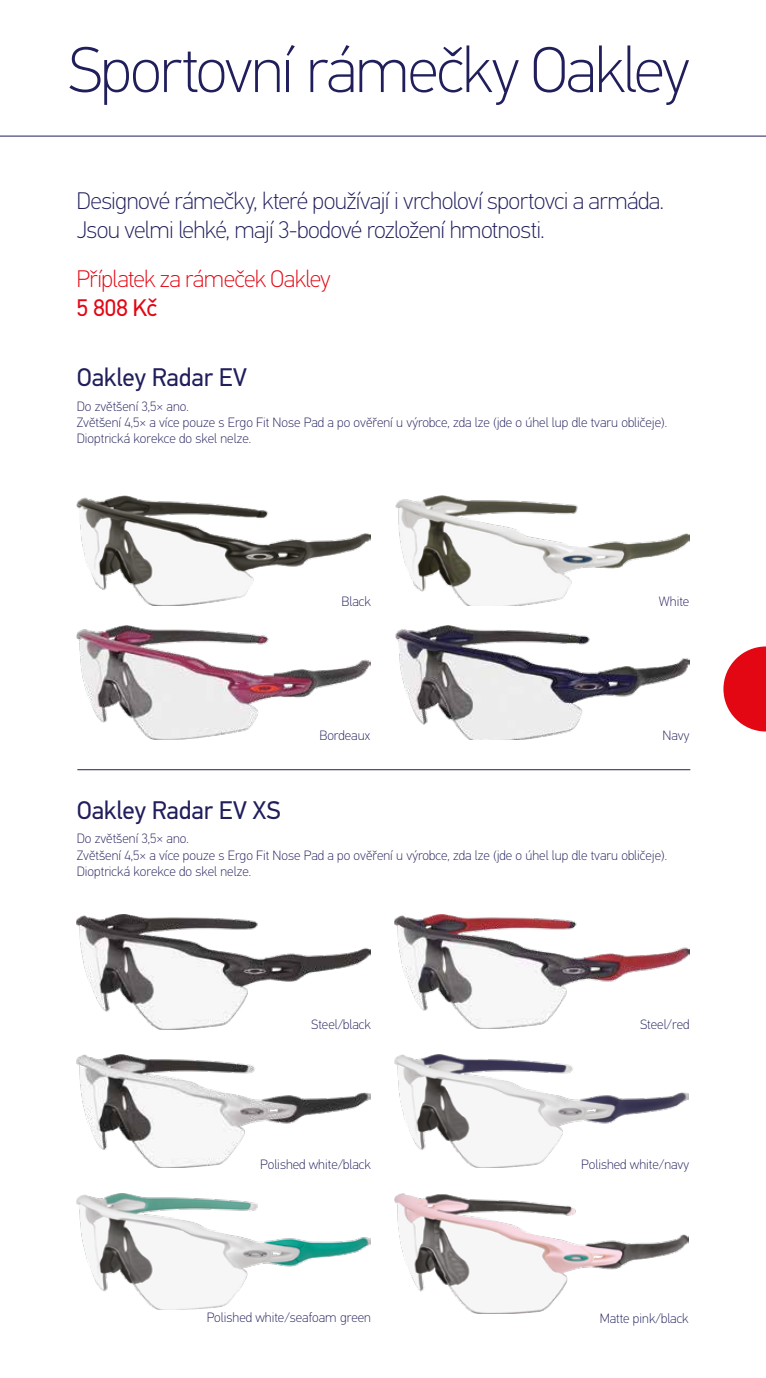
<style>
.page{position:relative;width:766px;height:1378px;background:#fff}
.page>*{position:absolute;margin:0;border:0;box-sizing:border-box;transform-origin:0 0}
.t1{font:100 64.5px "PF Din Text Pro";letter-spacing:-.03em;color:#201e5b}
.t2{font:25.5px "PF Din Text Pro";color:#201e5b}
.t3{font:100 24px/28.8px "PF Din Text Pro";letter-spacing:-.025em;color:#201e5b}
.t4{font:100 24px "PF Din Text Pro";letter-spacing:-.03em;color:#e30613}
.t5{font:24px "PF Din Text Pro";color:#e30613}
.t6{font:100 13.5px/16.2px "PF Din Text Pro";color:#201e5b}
</style>
<div class="page">
<svg style="left:723px;top:646px;width:42px;height:85px"></svg>
<hr style="left:0;top:136px;width:765px;height:1px;background:#201e5b">
<img style="left:77px;top:495px;width:294px;height:110px">
<img style="left:77px;top:625px;width:294px;height:115px">
<img style="left:395px;top:625px;width:294px;height:115px">
<img style="left:395px;top:495px;width:294px;height:110px">
<img style="left:394px;top:1054px;width:294px;height:113px">
<img style="left:77px;top:1054px;width:294px;height:113px">
<img style="left:394px;top:1194px;width:294px;height:119px">
<img style="left:77px;top:1194px;width:294px;height:115px">
<img style="left:395px;top:915px;width:294px;height:114px">
<img style="left:77px;top:915px;width:294px;height:114px">
<hr style="left:77px;top:769px;width:613px;height:1px;background:#201e5b">
<h1 class="t1" style="left:68px;top:33px;width:622px">Sportovní rámečky Oakley</h1>
<h3 class="t3" style="left:77px;top:187px;width:588px">Designové rámečky, které používají i vrcholoví sportovci a armáda.<br>Jsou velmi lehké, mají 3-bodové rozložení hmotnosti.</h3>
<h3 class="t4" style="left:77px;top:265px;width:255px">Příplatek za rámeček Oakley</h3>
<h3 class="t5" style="left:77px;top:293px;width:82px">5 808 Kč</h3>
<h2 class="t2" style="left:77px;top:362px;width:172px">Oakley Radar EV</h2>
<p class="t6" style="left:77px;top:398px;width:591px">Do zvětšení 3,5× ano.<br>Zvětšení 4,5× a více pouze s Ergo Fit Nose Pad a po ověření u výrobce, zda lze (jde o úhel lup dle tvaru obličeje).<br>Dioptrická korekce do skel nelze.</p>
<p class="t6" style="left:341px;top:593px;width:31px">Black</p>
<p class="t6" style="left:658px;top:593px;width:32px">White</p>
<p class="t6" style="left:319px;top:727px;width:53px">Bordeaux</p>
<p class="t6" style="left:662px;top:727px;width:28px">Navy</p>
<h2 class="t2" style="left:77px;top:795px;width:205px">Oakley Radar EV XS</h2>
<p class="t6" style="left:77px;top:831px;width:591px">Do zvětšení 3,5× ano.<br>Zvětšení 4,5× a více pouze s Ergo Fit Nose Pad a po ověření u výrobce, zda lze (jde o úhel lup dle tvaru obličeje).<br>Dioptrická korekce do skel nelze.</p>
<p class="t6" style="left:311px;top:1016px;width:61px">Steel/black</p>
<p class="t6" style="left:640px;top:1016px;width:51px">Steel/red</p>
<p class="t6" style="left:260px;top:1156px;width:112px">Polished white/black</p>
<p class="t6" style="left:581px;top:1156px;width:109px">Polished white/navy</p>
<p class="t6" style="left:207px;top:1310px;width:166px">Polished white/seafoam green</p>
<p class="t6" style="left:599px;top:1310px;width:90px">Matte pink/black</p>
</div>
